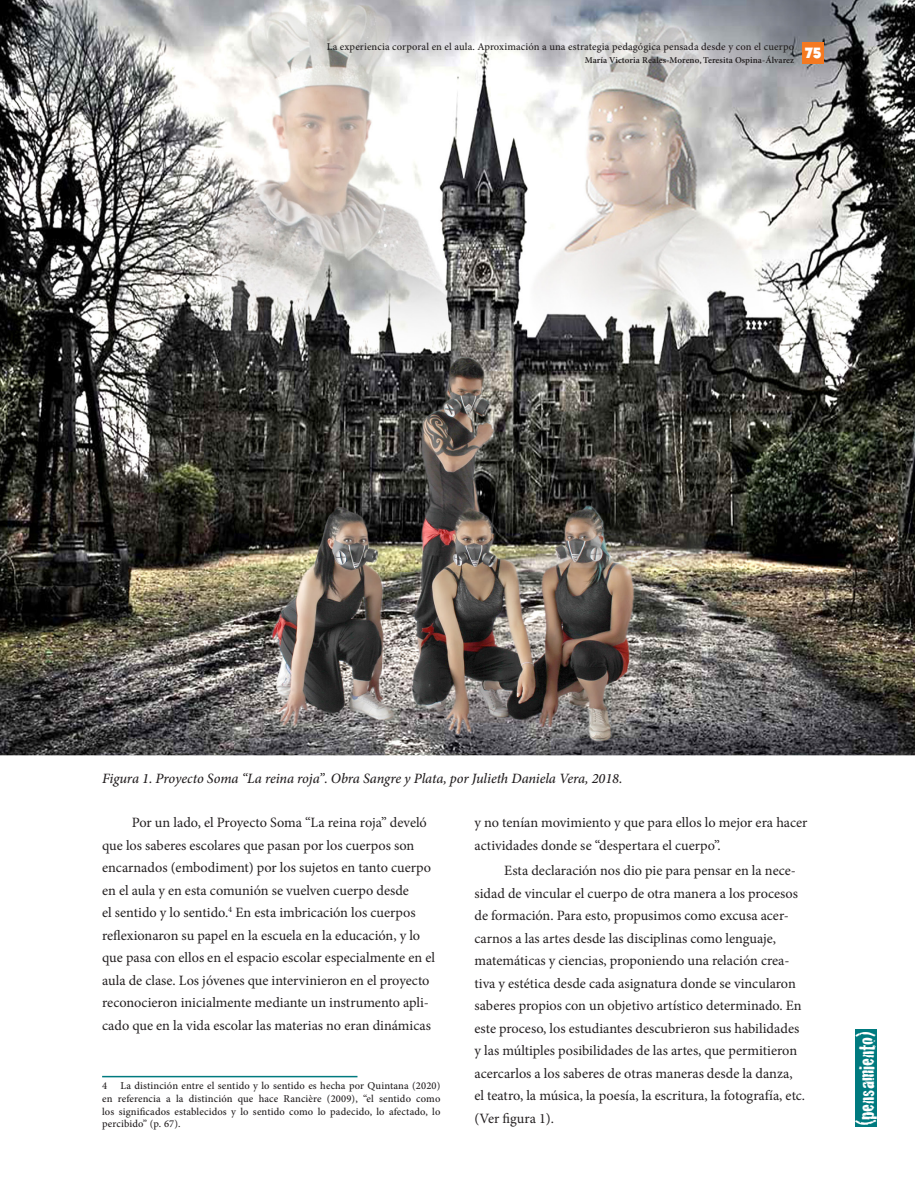
<style>
.page{position:relative;width:915px;height:1191px;background:#fff}
.page>*{position:absolute;margin:0;border:0;box-sizing:border-box;transform-origin:0 0}
.t1{font:22.5px "Cracked";color:#fff}
.t2{font:800 15px "DOCK11";color:#fff}
.texto_corrido{font:14.25px/22.5px "Minion Pro";color:#231f20}
.tit_grafi{font:italic 500 14.25px "Minion Pro";letter-spacing:-.01em;color:#231f20}
.pie_de_pagina_1{font:500 10.5px/12.6px "Minion Pro";letter-spacing:.01em;color:#231f20;text-align:justify}
.t3{font:600 9px "Minion Pro";letter-spacing:.005em;color:#231f20}
</style>
<div class="page">
<img style="left:0;top:0;width:914px;height:755px">
<hr style="left:102px;top:1075px;width:255px;height:2px;background:#007a7f">
<div style="left:855px;top:1029px;width:21px;height:98px;background:#007a7f"></div>
<div style="left:802px;top:42px;width:21px;height:21px;background:#f47921"></div>
<p class="pie_de_pagina_1" style="left:326px;top:41px;width:469px">La experiencia corporal en el aula. Aproximación a una estrategia pedagógica pensada desde y con el cuerpo</p>
<p class="t3" style="left:584px;top:55px;width:211px">María Victoria Reales-Moreno, Teresita Ospina-Álvarez</p>
<p class="t2" style="left:805px;top:46px;width:18px">75</p>
<p class="tit_grafi" style="left:102px;top:768px;width:521px">Figura 1. Proyecto Soma “La reina roja”. Obra Sangre y Plata, por Julieth Daniela Vera, 2018.</p>
<p class="texto_corrido" style="left:474px;top:811px;width:334px">y no tenían movimiento y que para ellos lo mejor era hacer actividades donde se “despertara el cuerpo”.</p>
<p class="texto_corrido" style="left:474px;top:859px;width:332px;text-indent:30px">Esta declaración nos dio pie para pensar en la nece&shy;sidad de vincular el cuerpo de otra manera a los procesos de formación. Para esto, propusimos como excusa acer&shy;carnos a las artes desde las disciplinas como lenguaje, matemáticas y ciencias, proponiendo una relación crea&shy;tiva y estética desde cada asignatura donde se vincularon saberes propios con un objetivo artístico determinado. En este proceso, los estudiantes descubrieron sus habilidades y las múltiples posibilidades de las artes, que permitieron acercarlos a los saberes de otras maneras desde la danza, el teatro, la música, la poesía, la escritura, la fotografía, etc. (Ver figura 1).</p>
<p class="texto_corrido" style="left:102px;top:811px;width:334px;text-indent:30px">Por un lado, el Proyecto Soma “La reina roja” develó que los saberes escolares que pasan por los cuerpos son encarnados (embodiment) por los sujetos en tanto cuerpo en el aula y en esta comunión se vuelven cuerpo desde<br>el sentido y lo sentido.<sup>4</sup> En esta imbricación los cuerpos reflexionaron su papel en la escuela en la educación, y lo que pasa con ellos en el espacio escolar especialmente en el aula de clase. Los jóvenes que intervinieron en el proyecto reconocieron inicialmente mediante un instrumento apli&shy;cado que en la vida escolar las materias no eran dinámicas</p>
<p class="pie_de_pagina_1" style="left:102px;top:1079px;width:340px;text-indent:18px">La distinción entre el sentido y lo sentido es hecha por Quintana (2020) en referencia a la distinción que hace Rancière (2009), “el sentido como los significados establecidos y lo sentido como lo padecido, lo afectado, lo percibido” (p. 67).</p>
<p class="pie_de_pagina_1" style="left:102px;top:1079px;width:7px">4</p>
<h1 class="t1" style="left:849px;top:1125px;width:95px;rotate:-90deg">(pensamiento)</h1>
</div>
